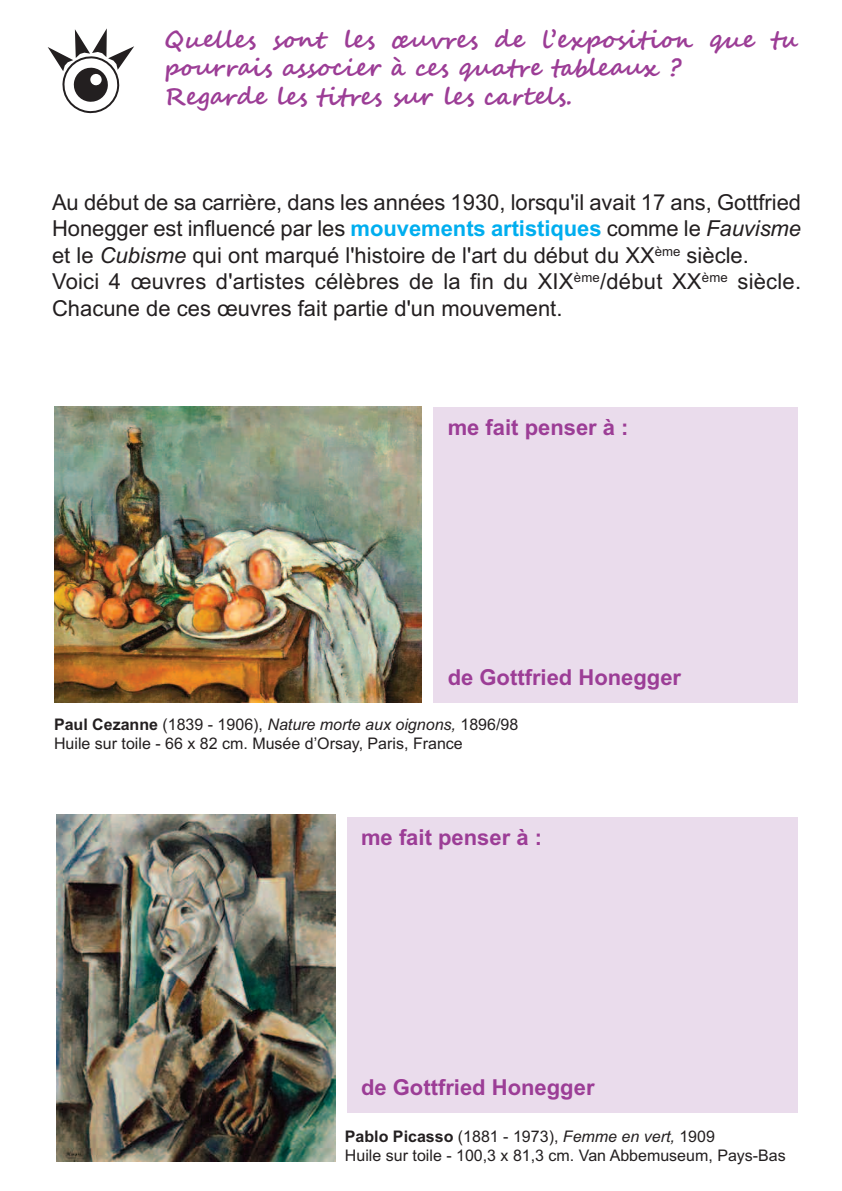
<style>
.page{position:relative;width:842px;height:1191px;background:#fff}
.page>*{position:absolute;margin:0;border:0;box-sizing:border-box;transform-origin:0 0}
.t1{font:700 24px/28.8px "Segoe Script";color:#9c3d96}
.t2{font:22px/26.4px "Arial";color:#231f20}
.t3{font:700 22px "Arial";color:#9c3d96}
.t4{font:16px/19.2px "Arial";color:#231f20}
.s1{font-weight:700;color:#00aeef}
.s2{font-style:italic}
.s3{font-weight:700}
</style>
<div class="page">
<img style="left:54px;top:407px;width:368px;height:295px">
<div style="left:434px;top:407px;width:364px;height:295px;background:#eadcec"></div>
<img style="left:57px;top:814px;width:278px;height:347px">
<div style="left:347px;top:816px;width:451px;height:296px;background:#eadcec"></div>
<svg style="left:48px;top:28px;width:86px;height:86px"></svg>
<p class="t1" style="left:164px;top:25px;width:635px">Quelles sont les œuvres de l’exposition que tu pourrais associer à ces quatre tableaux ?<br>Regarde les titres sur les cartels.</p>
<p class="t2" style="left:52px;top:189px;width:751px">Au début de sa carrière, dans les années 1930, lorsqu'il avait 17 ans, Gottfried Honegger est influencé par les <span class="s1">mouvements artistiques</span> comme le <span class="s2">Fauvisme </span>et le <span class="s2">Cubisme</span> qui ont marqué l'histoire de l'art du début du XX<sup>ème</sup> siècle.<br>Voici 4 œuvres d'artistes célèbres de la fin du XIX<sup>ème</sup>/début XX<sup>ème</sup> siècle.<br>Chacune de ces œuvres fait partie d'un mouvement.</p>
<p class="t3" style="left:448px;top:414px;width:182px">me fait penser à :</p>
<p class="t3" style="left:448px;top:664px;width:235px">de Gottfried Honegger</p>
<p class="t4" style="left:54px;top:715px;width:466px"><span class="s3">Paul Cezanne</span> (1839 - 1906), <span class="s2">Nature morte aux oignons,</span> 1896/98<br>Huile sur toile - 66 x 82 cm. Musée d’Orsay, Paris, France</p>
<p class="t3" style="left:361px;top:824px;width:182px">me fait penser à :</p>
<p class="t3" style="left:361px;top:1074px;width:235px">de Gottfried Honegger</p>
<p class="t4" style="left:345px;top:1126px;width:442px"><span class="s3">Pablo Picasso</span> (1881 - 1973), <span class="s2">Femme en vert,</span> 1909<br>Huile sur toile - 100,3 x 81,3 cm. Van Abbemuseum, Pays-Bas</p>
</div>
